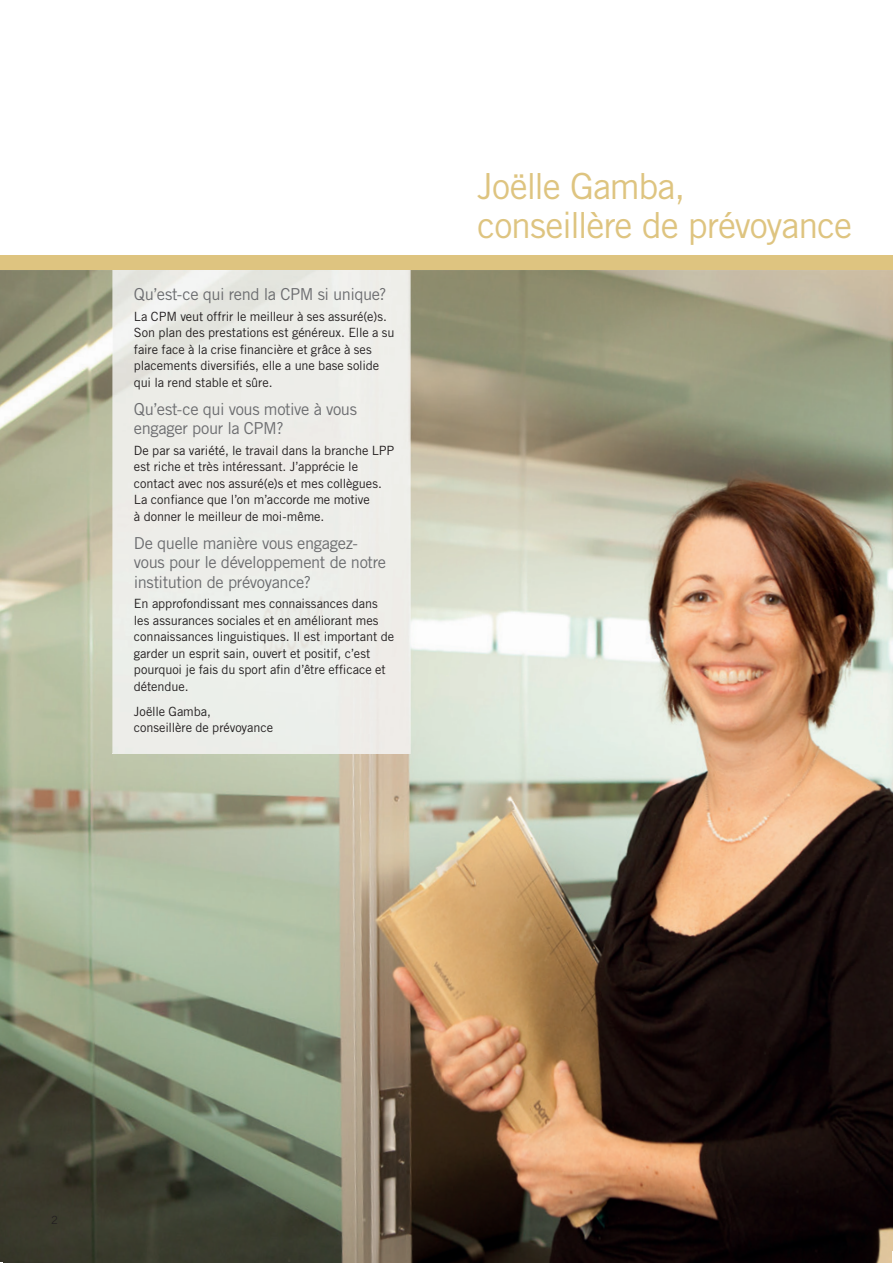
<style>
.page{position:relative;width:893px;height:1263px;background:#fff}
.page>*{position:absolute;margin:0;border:0;box-sizing:border-box;transform-origin:0 0}
.t1{font:36px/39px "Trade Gothic LT Std";letter-spacing:-.03em;color:#dec480}
.t2{font:16.5px/19.5px "Trade Gothic LT Std";letter-spacing:-.025em;color:#6c6d70}
.t3{font:12.75px/16.5px "Trade Gothic LT Std";letter-spacing:-.005em;color:#231f20}
</style>
<div class="page">
<img style="left:0;top:270px;width:893px;height:993px">
<div style="left:0;top:255px;width:893px;height:15px;background:#dec480"></div>
<img style="left:113px;top:754px;width:248px;height:1px">
<img style="left:113px;top:270px;width:297px;height:233px">
<div style="left:113px;top:503px;width:297px;height:251px;background:#edede9"></div>
<p class="t2" style="left:134px;top:284px;width:254px">Qu’est-ce qui rend la CPM si unique?</p>
<p class="t3" style="left:134px;top:308px;width:262px">La CPM veut offrir le meilleur à ses assuré(e)s.<br>Son plan des prestations est généreux. Elle a su faire face à la crise financière et grâce à ses placements diversifiés, elle a une base solide qui la rend stable et sûre.</p>
<p class="t2" style="left:134px;top:399px;width:225px">Qu’est-ce qui vous motive à vous engager pour la CPM?</p>
<p class="t3" style="left:134px;top:442px;width:262px">De par sa variété, le travail dans la branche LPP est riche et très intéressant. J’apprécie le contact avec nos assuré(e)s et mes collègues.<br>La confiance que l’on m’accorde me motive<br>à donner le meilleur de moi-même.</p>
<p class="t2" style="left:134px;top:533px;width:254px">De quelle manière vous engagez&shy;vous pour le développement de notre institution de prévoyance?</p>
<p class="t3" style="left:134px;top:595px;width:262px">En approfondissant mes connaissances dans les assurances sociales et en améliorant mes connaissances linguistiques. Il est important de garder un esprit sain, ouvert et positif, c’est pourquoi je fais du sport afin d’être efficace et détendue.</p>
<p class="t3" style="left:134px;top:703px;width:141px">Joëlle Gamba,<br>conseillère de prévoyance</p>
<h1 class="t1" style="left:477px;top:167px;width:376px">Joëlle Gamba,<br>conseillère de prévoyance</h1>
</div>
